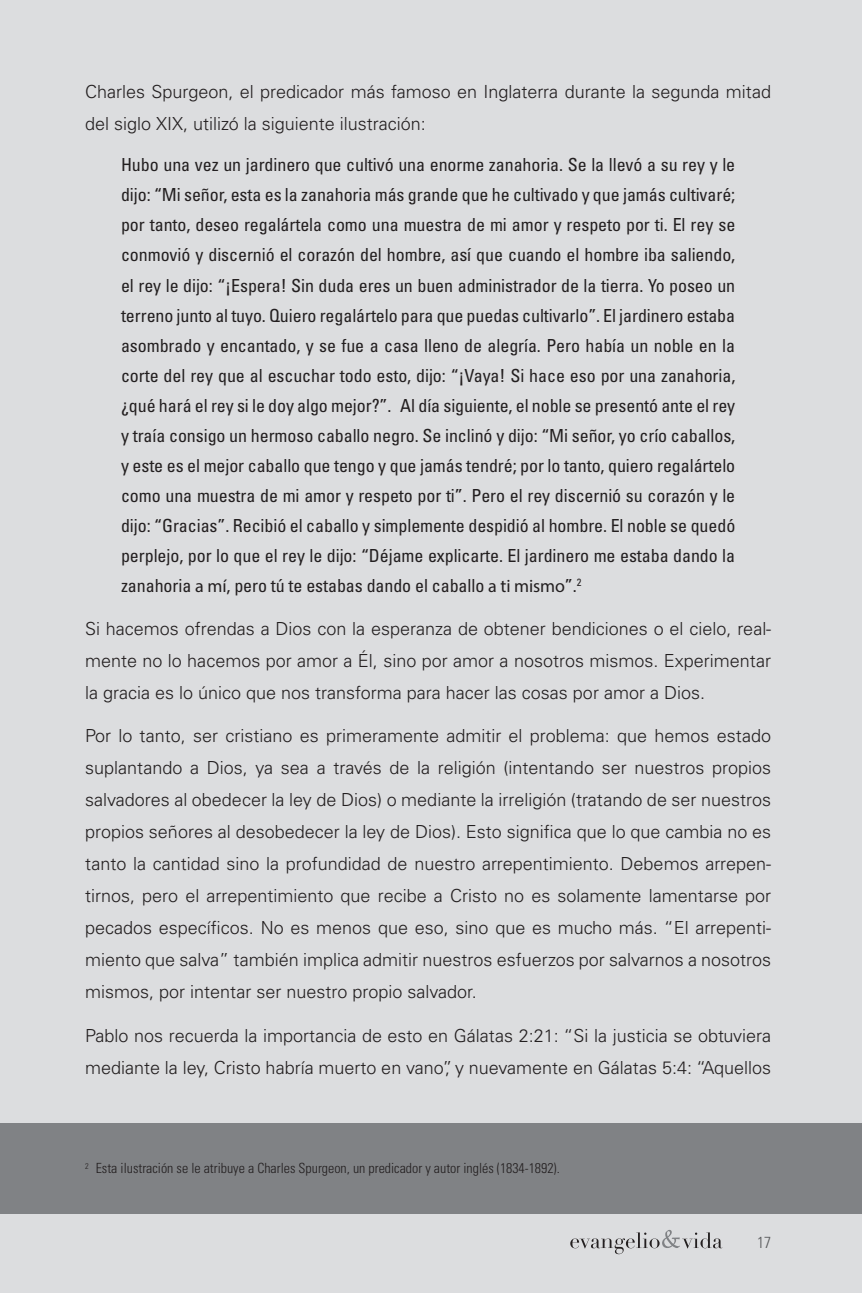
<style>
.page{position:relative;width:862px;height:1293px;background:#dcdddf}
.page>*{position:absolute;margin:0;border:0;box-sizing:border-box;transform-origin:0 0}
.mainparagraph{font:300 18px/32px "Univers LT Std";color:#231f20}
.indentparagraph_2nd{font:condensed 18px/30px "Univers LT Std";letter-spacing:-.005em;color:#231f20;text-align:justify}
.t1{font:300 condensed 16px "Univers LT Std";color:#57585a}
.footnotes{font:300 condensed 14px "Univers LT Std";color:#231f20}
.s1{font-family:"Myriad Pro";font-stretch:normal}
</style>
<div class="page">
<div style="left:0;top:1123px;width:862px;height:90px;background:#808285"></div>
<svg style="left:570px;top:1230px;width:152px;height:24px"></svg>
<p class="mainparagraph" style="left:85px;top:76px;width:687px">Charles Spurgeon, el predicador más famoso en Inglaterra durante la segunda mitad del siglo XIX, utilizó la siguiente ilustración:</p>
<p class="indentparagraph_2nd" style="left:121px;top:150px;width:616px">Hubo una vez un jardinero que cultivó una enorme zanahoria. Se la llevó a su rey y le dijo: “Mi señor, esta es la zanahoria más grande que he cultivado y que jamás cultivaré; por tanto, deseo regalártela como una muestra de mi amor y respeto por ti. El rey se conmovió y discernió el corazón del hombre, así que cuando el hombre iba saliendo, el rey le dijo: “¡Espera! Sin duda eres un buen administrador de la tierra. Yo poseo un terreno junto al tuyo. Quiero regalártelo para que puedas cultivarlo”. El jardinero estaba asombrado y encantado, y se fue a casa lleno de alegría. Pero había un noble en la corte del rey que al escuchar todo esto, dijo: “¡Vaya! Si hace eso por una zanahoria, ¿qué hará el rey si le doy algo mejor?”. Al día siguiente, el noble se presentó ante el rey y traía consigo un hermoso caballo negro. Se inclinó y dijo: “Mi señor, yo crío caballos, y este es el mejor caballo que tengo y que jamás tendré; por lo tanto, quiero regalártelo como una muestra de mi amor y respeto por ti”. Pero el rey discernió su corazón y le dijo: “Gracias”. Recibió el caballo y simplemente despidió al hombre. El noble se quedó perplejo, por lo que el rey le dijo: “Déjame explicarte. El jardinero me estaba dando la zanahoria <span class="s1">a mí</span>, pero tú te estabas dando el caballo <span class="s1">a ti mismo</span>”.<sup>2</sup></p>
<p class="mainparagraph" style="left:85px;top:612px;width:688px;text-align:justify">Si hacemos ofrendas a Dios con la esperanza de obtener bendiciones o el cielo, real&shy;mente no lo hacemos por amor a Él, sino por amor a nosotros mismos. Experimentar la gracia es lo único que nos transforma para hacer las cosas por amor a Dios.</p>
<p class="mainparagraph" style="left:85px;top:720px;width:688px;text-align:justify">Por lo tanto, ser cristiano es primeramente admitir el problema: que hemos estado suplantando a Dios, ya sea a través de la religión (intentando ser nuestros propios salvadores al obedecer la ley de Dios) o mediante la irreligión (tratando de ser nuestros propios señores al desobedecer la ley de Dios). Esto significa que lo que cambia no es tanto la cantidad sino la profundidad de nuestro arrepentimiento. Debemos arrepen&shy;tirnos, pero el arrepentimiento que recibe a Cristo no es solamente lamentarse por pecados específicos. No es menos que eso, sino que es mucho más. “El arrepenti&shy;miento que salva” también implica admitir nuestros esfuerzos por salvarnos a nosotros mismos, por intentar ser nuestro propio salvador.</p>
<p class="mainparagraph" style="left:85px;top:1019px;width:688px">Pablo nos recuerda la importancia de esto en Gálatas 2:21: “Si la justicia se obtuviera mediante la ley, Cristo habría muerto en vano”, y nuevamente en Gálatas 5:4: “Aquellos</p>
<p class="footnotes" style="left:85px;top:1160px;width:476px"><sup>2</sup> Esta ilustración se le atribuye a Charles Spurgeon, un predicador y autor inglés (1834-1892).</p>
<p class="t1" style="left:757px;top:1232px;width:16px">17</p>
</div>
